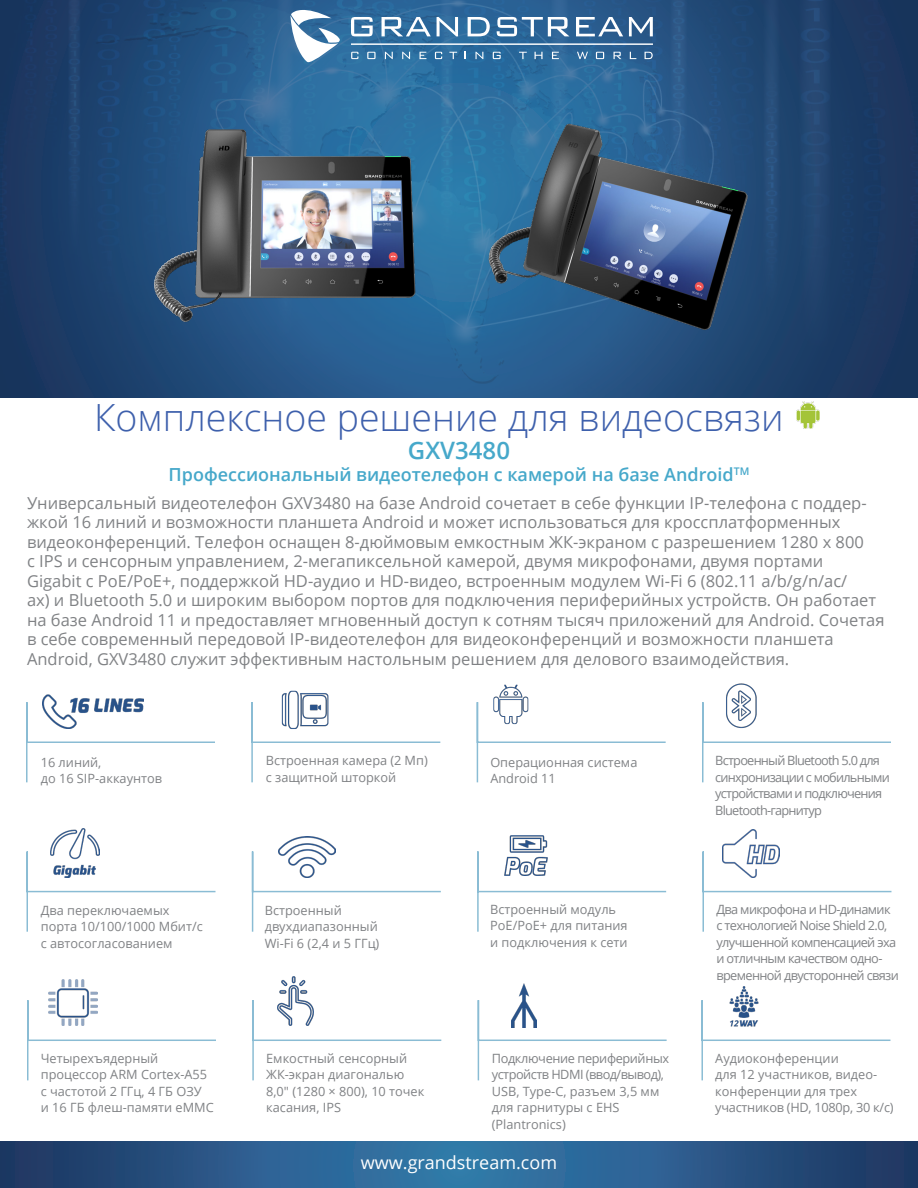
<style>
.page{position:relative;width:918px;height:1188px;background:#fff}
.page>*{position:absolute;margin:0;border:0;box-sizing:border-box;transform-origin:0 0}
.t1{font:300 37.5px "Open Sans";color:#3e60ac}
.t2{font:600 24px "Open Sans";color:#46a8ca}
.t3{font:600 18px "Open Sans";color:#46a8ca}
.t4{font:18px "Open Sans";color:#fff}
.t5{font:16.5px/19.5px "Open Sans";color:#808285}
.t6{font:12.75px/16.5px "Open Sans";color:#808285}
.t7{font:12.75px/16.5px "Open Sans";letter-spacing:-.05em;color:#808285}
.t8{font:12.75px/16.5px "Open Sans";letter-spacing:-.03em;color:#808285}
.t9{font:12.75px/16.5px "Open Sans";letter-spacing:-.06em;color:#808285}
</style>
<div class="page">
<img style="left:0;top:0;width:918px;height:397px">
<img style="left:463px;top:107px;width:303px;height:245px">
<img style="left:152px;top:107px;width:303px;height:237px">
<svg style="left:291px;top:10px;width:49px;height:52px"></svg>
<svg style="left:351px;top:17px;width:22px;height:19px"></svg>
<svg style="left:382px;top:17px;width:49px;height:19px"></svg>
<svg style="left:437px;top:17px;width:21px;height:19px"></svg>
<svg style="left:468px;top:17px;width:22px;height:19px"></svg>
<svg style="left:497px;top:17px;width:72px;height:19px"></svg>
<svg style="left:576px;top:17px;width:47px;height:19px"></svg>
<svg style="left:629px;top:17px;width:24px;height:19px"></svg>
<svg style="left:351px;top:52px;width:7px;height:7px"></svg>
<svg style="left:367px;top:52px;width:9px;height:7px"></svg>
<svg style="left:385px;top:52px;width:8px;height:7px"></svg>
<svg style="left:402px;top:52px;width:8px;height:7px"></svg>
<svg style="left:420px;top:52px;width:6px;height:7px"></svg>
<svg style="left:435px;top:52px;width:7px;height:7px"></svg>
<svg style="left:449px;top:52px;width:8px;height:7px"></svg>
<svg style="left:476px;top:52px;width:7px;height:7px"></svg>
<svg style="left:493px;top:52px;width:8px;height:7px"></svg>
<svg style="left:519px;top:52px;width:8px;height:7px"></svg>
<svg style="left:535px;top:52px;width:8px;height:7px"></svg>
<svg style="left:552px;top:52px;width:7px;height:7px"></svg>
<svg style="left:645px;top:52px;width:8px;height:7px"></svg>
<svg style="left:596px;top:52px;width:8px;height:7px"></svg>
<svg style="left:614px;top:52px;width:7px;height:7px"></svg>
<svg style="left:630px;top:52px;width:6px;height:7px"></svg>
<svg style="left:577px;top:52px;width:11px;height:7px"></svg>
<hr style="left:351px;top:44px;width:302px;height:1px;background:#fff">
<img style="left:796px;top:402px;width:23px;height:27px">
<img style="left:51px;top:828px;width:48px;height:22px">
<img style="left:281px;top:690px;width:48px;height:11px">
<img style="left:493px;top:684px;width:36px;height:17px">
<img style="left:723px;top:830px;width:57px;height:20px">
<img style="left:42px;top:694px;width:101px;height:7px">
<img style="left:726px;top:683px;width:31px;height:18px">
<img style="left:279px;top:836px;width:56px;height:14px">
<img style="left:509px;top:836px;width:39px;height:14px">
<svg style="left:0;top:1142px;width:918px;height:46px"></svg>
<img style="left:49px;top:979px;width:48px;height:20px">
<img style="left:730px;top:987px;width:28px;height:12px">
<img style="left:279px;top:977px;width:29px;height:22px">
<img style="left:518px;top:983px;width:12px;height:16px">
<svg style="left:26px;top:701px;width:189px;height:82px"></svg>
<svg style="left:251px;top:701px;width:190px;height:82px"></svg>
<svg style="left:476px;top:701px;width:190px;height:82px"></svg>
<svg style="left:702px;top:701px;width:189px;height:82px"></svg>
<svg style="left:26px;top:850px;width:190px;height:82px"></svg>
<svg style="left:251px;top:850px;width:190px;height:82px"></svg>
<svg style="left:477px;top:850px;width:190px;height:82px"></svg>
<svg style="left:702px;top:850px;width:190px;height:82px"></svg>
<svg style="left:27px;top:999px;width:189px;height:82px"></svg>
<svg style="left:252px;top:999px;width:190px;height:82px"></svg>
<svg style="left:477px;top:999px;width:190px;height:82px"></svg>
<svg style="left:701px;top:999px;width:190px;height:82px"></svg>
<p class="t1" style="left:94px;top:391px;width:691px">Комплексное решение для видеосвязи</p>
<p class="t2" style="left:408px;top:434px;width:104px">GXV3480</p>
<p class="t3" style="left:169px;top:462px;width:582px">Профессиональный видеотелефон с камерой на базе Android<sup>TM</sup></p>
<p class="t5" style="left:27px;top:492px;width:859px">Универсальный видеотелефон GXV3480 на базе Android сочетает в себе функции IP-телефона с поддер&shy;жкой 16 линий и возможности планшета Android и может использоваться для кроссплатформенных видеоконференций. Телефон оснащен 8-дюймовым емкостным ЖК-экраном с разрешением 1280 x 800<br>с IPS и сенсорным управлением, 2-мегапиксельной камерой, двумя микрофонами, двумя портами<br>Gigabit с PoE/PoE+, поддержкой HD-аудио и HD-видео, встроенным модулем Wi-Fi 6 (802.11 a/b/g/n/ac/<br>ax) и Bluetooth 5.0 и широким выбором портов для подключения периферийных устройств. Он работает на базе Android 11 и предоставляет мгновенный доступ к сотням тысяч приложений для Android. Сочетая в себе современный передовой IP-видеотелефон для видеоконференций и возможности планшета Android, GXV3480 служит эффективным настольным решением для делового взаимодействия.</p>
<p class="t6" style="left:41px;top:754px;width:123px">16 линий,<br>до 16 SIP-аккаунтов</p>
<p class="t6" style="left:266px;top:752px;width:164px">Встроенная камера (2 Мп) с защитной шторкой</p>
<p class="t6" style="left:490px;top:754px;width:149px">Операционная система<br>Android 11</p>
<p class="t9" style="left:715px;top:752px;width:176px">Встроенный Bluetooth 5.0 для синхронизации с мобильными устройствами и подключения<br>Bluetooth-гарнитур</p>
<p class="t6" style="left:41px;top:902px;width:164px">Два переключаемых порта 10/100/1000 Мбит/с</p>
<p class="t6" style="left:41px;top:935px;width:133px">с автосогласованием</p>
<p class="t6" style="left:265px;top:902px;width:115px">Встроенный двухдиапазонный</p>
<p class="t6" style="left:265px;top:935px;width:116px">Wi-Fi 6 (2,4 и 5 ГГц)</p>
<p class="t6" style="left:490px;top:901px;width:139px">Встроенный модуль<br>PoE/PoE+ для питания и подключения к сети</p>
<p class="t7" style="left:716px;top:901px;width:184px">Два микрофона и HD-динамик с технологией Noise Shield 2.0, улучшенной компенсацией эха и отличным качеством одно&shy;временной двусторонней связи</p>
<p class="t6" style="left:41px;top:1049px;width:175px">Четырехъядерный процессор ARM Cortex-A55 с частотой 2 ГГц, 4 ГБ ОЗУ<br>и 16 ГБ флеш-памяти eMMC</p>
<p class="t6" style="left:266px;top:1049px;width:142px">Емкостный сенсорный<br>ЖК-экран диагональю</p>
<p class="t6" style="left:266px;top:1082px;width:160px">8,0" (1280 × 800), 10 точек касания, IPS</p>
<p class="t8" style="left:492px;top:1049px;width:179px">Подключение периферийных устройств HDMI (ввод/вывод),<br>USB, Type-C, разъем 3,5 мм для гарнитуры с EHS (Plantronics)</p>
<p class="t6" style="left:715px;top:1049px;width:180px">Аудиоконференции<br>для 12 участников, видео&shy;конференции для трех участников (HD, 1080p, 30 к/с)</p>
<p class="t4" style="left:361px;top:1151px;width:198px">www.grandstream.com</p>
</div>
